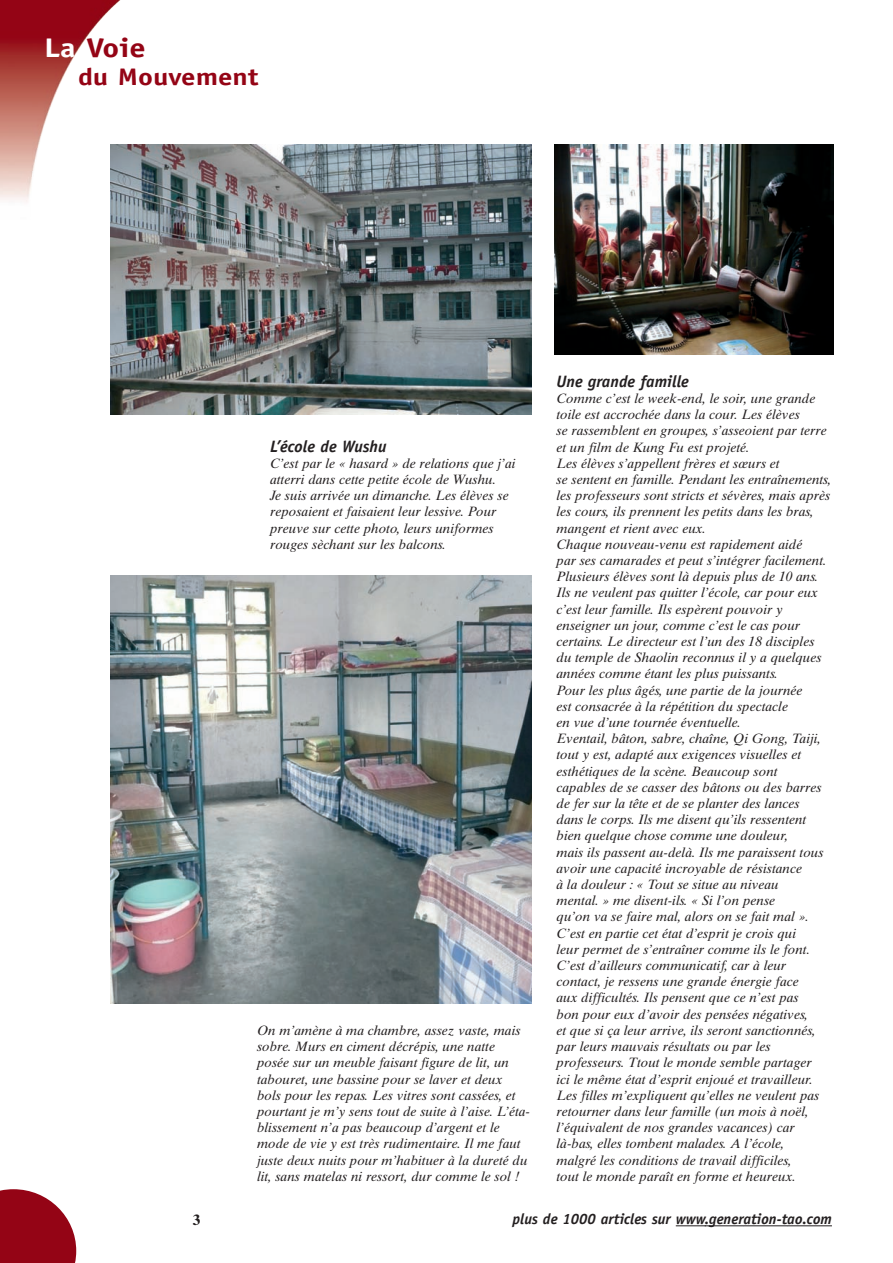
<style>
.page{position:relative;width:893px;height:1263px;background:#fff}
.page>*{position:absolute;margin:0;border:0;box-sizing:border-box;transform-origin:0 0}
.t1{font:700 27px "Officina Sans";color:#940415;scale:1.2 1}
.t2{font:700 24px "Officina Sans";color:#940415;scale:1.2 1}
.t3{font:italic 700 16.5px "Officina Sans";color:#231f20}
.t4{font:italic 700 15px "Officina Sans";color:#231f20}
.t5{font:700 15px "Times Ten";color:#231f20}
.t6{font:italic 13.5px/16.2px "Times Ten";color:#231f20}
.s1{color:#fff}
</style>
<div class="page">
<svg style="left:0;top:1189px;width:76px;height:74px;background:#a42938"></svg>
<img style="left:0;top:0;width:123px;height:220px">
<hr style="left:676px;top:1225px;width:30px;height:1px;background:#231f20">
<hr style="left:705px;top:1225px;width:39px;height:1px;background:#231f20">
<hr style="left:743px;top:1225px;width:44px;height:1px;background:#231f20">
<hr style="left:787px;top:1225px;width:45px;height:1px;background:#231f20">
<img style="left:111px;top:145px;width:420px;height:269px">
<img style="left:555px;top:145px;width:278px;height:209px">
<img style="left:111px;top:576px;width:420px;height:427px">
<h1 class="t1" style="left:44px;top:38px;width:86px"><span class="s1">La</span> Voie</h1>
<h2 class="t2" style="left:78px;top:68px;width:152px">du Mouvement</h2>
<p class="t3" style="left:270px;top:440px;width:118px">L’école de Wushu</p>
<p class="t6" style="left:270px;top:456px;width:247px">C’est par le « hasard » de relations que j’ai atterri dans cette petite école de Wushu.<br>Je suis arrivée un dimanche. Les élèves se reposaient et faisaient leur lessive. Pour preuve sur cette photo, leurs uniformes rouges sèchant sur les balcons.</p>
<p class="t6" style="left:257px;top:1023px;width:274px">On m’amène à ma chambre, assez vaste, mais sobre. Murs en ciment décrépis, une natte posée sur un meuble faisant figure de lit, un tabouret, une bassine pour se laver et deux<br>bols pour les repas. Les vitres sont cassées, et pourtant je m’y sens tout de suite à l’aise. L’éta&shy;blissement n’a pas beaucoup d’argent et le mode de vie y est très rudimentaire. Il me faut juste deux nuits pour m’habituer à la dureté du lit, sans matelas ni ressort, dur comme le sol !</p>
<p class="t3" style="left:556px;top:375px;width:134px">Une grande famille</p>
<p class="t6" style="left:556px;top:392px;width:276px">Comme c’est le week-end, le soir, une grande toile est accrochée dans la cour. Les élèves<br>se rassemblent en groupes, s’asseoient par terre et un film de Kung Fu est projeté.<br>Les élèves s’appellent frères et sœurs et<br>se sentent en famille. Pendant les entraînements, les professeurs sont stricts et sévères, mais après les cours, ils prennent les petits dans les bras, mangent et rient avec eux.<br>Chaque nouveau-venu est rapidement aidé<br>par ses camarades et peut s’intégrer facilement.<br>Plusieurs élèves sont là depuis plus de 10 ans.<br>Ils ne veulent pas quitter l’école, car pour eux c’est leur famille. Ils espèrent pouvoir y enseigner un jour, comme c’est le cas pour certains. Le directeur est l’un des 18 disciples du temple de Shaolin reconnus il y a quelques années comme étant les plus puissants.<br>Pour les plus âgés, une partie de la journée<br>est consacrée à la répétition du spectacle<br>en vue d’une tournée éventuelle.<br>Eventail, bâton, sabre, chaîne, Qi Gong, Taiji, tout y est, adapté aux exigences visuelles et esthétiques de la scène. Beaucoup sont<br>capables de se casser des bâtons ou des barres de fer sur la tête et de se planter des lances<br>dans le corps. Ils me disent qu’ils ressentent bien quelque chose comme une douleur,<br>mais ils passent au-delà. Ils me paraissent tous avoir une capacité incroyable de résistance<br>à la douleur : « Tout se situe au niveau<br>mental. » me disent-ils. « Si l’on pense<br>qu’on va se faire mal, alors on se fait mal ».<br>C’est en partie cet état d’esprit je crois qui<br>leur permet de s’entraîner comme ils le font.<br>C’est d’ailleurs communicatif, car à leur contact, je ressens une grande énergie face<br>aux difficultés. Ils pensent que ce n’est pas<br>bon pour eux d’avoir des pensées négatives,<br>et que si ça leur arrive, ils seront sanctionnés, par leurs mauvais résultats ou par les professeurs. Ttout le monde semble partager<br>ici le même état d’esprit enjoué et travailleur.<br>Les filles m’expliquent qu’elles ne veulent pas retourner dans leur famille (un mois à noël, l’équivalent de nos grandes vacances) car là-bas, elles tombent malades. A l’école,<br>malgré les conditions de travail difficiles,<br>tout le monde paraît en forme et heureux.</p>
<p class="t5" style="left:193px;top:1214px;width:9px">3</p>
<p class="t4" style="left:512px;top:1213px;width:321px">plus de 1000 articles sur www.generation-tao.com</p>
</div>
